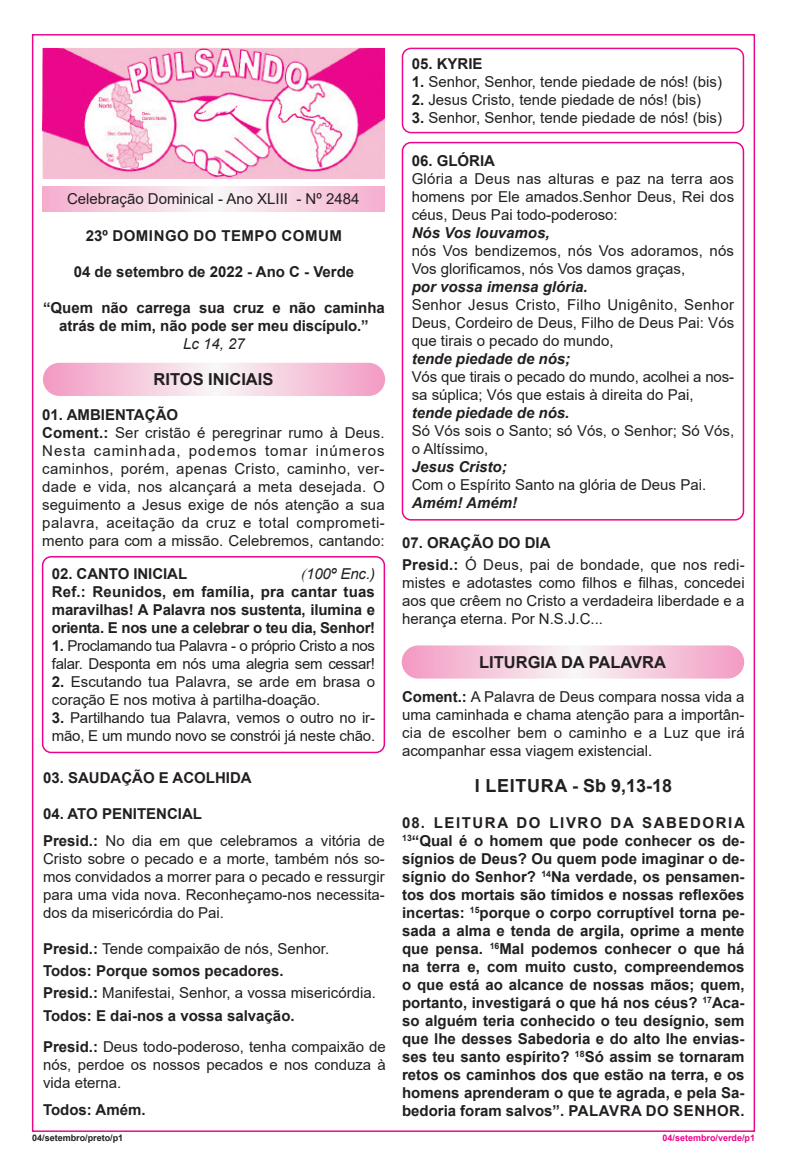
<style>
.page{position:relative;width:787px;height:1166px;background:#fff}
.page>*{position:absolute;margin:0;border:0;box-sizing:border-box;transform-origin:0 0}
.t1{font:700 18px "Arial";letter-spacing:.035em;color:#231f20}
.t2{font:700 16.5px "Arial";color:#231f20}
.t3{font:15px/18px "Arial";color:#231f20}
.t4{font:700 15px/18px "Arial";color:#231f20;text-align:justify}
.t5{font:italic 700 15px "Arial";color:#231f20}
.t6{font:15px/18px "Arial";letter-spacing:-.025em;color:#231f20}
.t7{font:700 15px "Arial";letter-spacing:.035em;color:#231f20}
.t8{font:italic 15px "Arial";color:#231f20}
.t9{font:700 9px "Arial";color:#231f20}
.t10{font:700 9px "Arial";color:#ed028c}
.s1{font-weight:700}
.s2{font-family:"Times New Roman";font-weight:400;font-style:italic}
.s3{font-weight:400;font-style:italic}
.s4{font-weight:400}
</style>
<div class="page">
<svg style="left:44px;top:363px;width:340px;height:32px;background:#f5c9dd"></svg>
<div style="left:43px;top:362px;width:342px;height:34px;border:2px solid #fff;border-radius:16px"></div>
<svg style="left:402px;top:646px;width:341px;height:31px;background:#f5c9dc"></svg>
<div style="left:402px;top:645px;width:342px;height:33px;border:2px solid #fff;border-radius:16px"></div>
<svg style="left:42px;top:186px;width:342px;height:25px;background:#f6d2e2"></svg>
<img style="left:42px;top:48px;width:342px;height:131px">
<div style="left:42px;top:556px;width:343px;height:197px;border:2px solid #ed028c;border-radius:9px"></div>
<div style="left:402px;top:48px;width:342px;height:85px;border:2px solid #eb098c;border-radius:9px"></div>
<div style="left:402px;top:142px;width:342px;height:378px;border:2px solid #ed028c;border-radius:9px"></div>
<p class="t4" style="left:412px;top:54px;width:72px">05. KYRIE</p>
<p class="t3" style="left:412px;top:72px;width:312px"><span class="s1">1.</span> Senhor, Senhor, tende piedade de nós! (bis)</p>
<p class="t3" style="left:412px;top:90px;width:291px"><span class="s1">2.</span> Jesus Cristo, tende piedade de nós! (bis)</p>
<p class="t3" style="left:412px;top:108px;width:312px"><span class="s1">3.</span> Senhor, Senhor, tende piedade de nós! (bis)</p>
<p class="t4" style="left:412px;top:151px;width:85px">06. GLÓRIA</p>
<p class="t3" style="left:412px;top:169px;width:324px;text-align:justify">Glória a Deus nas alturas e paz na terra aos homens por Ele amados.Senhor Deus, Rei dos céus, Deus Pai todo-poderoso:</p>
<p class="t5" style="left:412px;top:222px;width:139px">Nós Vos louvamos,</p>
<p class="t3" style="left:412px;top:241px;width:324px">nós Vos bendizemos, nós Vos adoramos, nós<br>Vos glorificamos, nós Vos damos graças,</p>
<p class="t5" style="left:412px;top:276px;width:177px">por vossa imensa glória.</p>
<p class="t3" style="left:412px;top:295px;width:324px;text-align:justify">Senhor Jesus Cristo, Filho Unigênito, Senhor Deus, Cordeiro de Deus, Filho de Deus Pai: Vós que tirais o pecado do mundo,</p>
<p class="t5" style="left:412px;top:348px;width:160px">tende piedade de nós;</p>
<p class="t3" style="left:412px;top:367px;width:324px">Vós que tirais o pecado do mundo, acolhei a nos&shy;sa súplica; Vós que estais à direita do Pai,</p>
<p class="t5" style="left:412px;top:402px;width:159px">tende piedade de nós.</p>
<p class="t3" style="left:412px;top:421px;width:324px">Só Vós sois o Santo; só Vós, o Senhor; Só Vós, o Altíssimo,</p>
<p class="t5" style="left:412px;top:456px;width:97px">Jesus Cristo;</p>
<p class="t3" style="left:412px;top:475px;width:296px">Com o Espírito Santo na glória de Deus Pai.</p>
<p class="t5" style="left:412px;top:492px;width:107px">Amém! Amém!</p>
<p class="t3" style="left:67px;top:190px;width:294px">Celebração Dominical - Ano XLIII - Nº 2484</p>
<p class="t7" style="left:86px;top:225px;width:258px">23º DOMINGO DO TEMPO COMUM</p>
<p class="t4" style="left:74px;top:262px;width:282px">04 de setembro de 2022 - Ano C - Verde</p>
<p class="t4" style="left:43px;top:298px;width:343px;text-align:center">“Quem não carrega sua cruz e não caminha atrás de mim, não pode ser meu discípulo.”</p>
<p class="t8" style="left:183px;top:334px;width:63px">Lc 14, 27</p>
<p class="t2" style="left:154px;top:368px;width:121px">RITOS INICIAIS</p>
<p class="t3" style="left:42px;top:405px;width:510px"><span class="s1">01. AMBIENTAÇÃO<br>Coment.:</span> Ser cristão é peregrinar rumo à Deus.<br>Nesta caminhada, podemos tomar inúmeros<br>caminhos, porém, apenas Cristo, caminho, ver-<br>dade e vida, nos alcançará a meta desejada. O<br>seguimento a Jesus exige de nós atenção a sua<br>palavra, aceitação da cruz e total comprometi-<br>mento para com a missão. Celebremos, cantando: <span class="s1">07. ORAÇÃO DO DIA</span></p>
<p class="t3" style="left:402px;top:555px;width:344px;text-align:justify"><span class="s1">Presid.:</span> Ó Deus, pai de bondade, que nos redi&shy;mistes e adotastes como filhos e filhas, concedei aos que crêem no Cristo a verdadeira liberdade e a herança eterna. Por N.S.J.C...</p>
<p class="t2" style="left:479px;top:650px;width:188px">LITURGIA DA PALAVRA</p>
<p class="t3" style="left:402px;top:687px;width:344px;text-align:justify"><span class="s1">Coment.:</span> A Palavra de Deus compara nossa vida a uma caminhada e chama atenção para a importân&shy;cia de escolher bem o caminho e a Luz que irá acompanhar essa viagem existencial.</p>
<p class="t1" style="left:475px;top:772px;width:199px">I LEITURA - Sb 9,13-18</p>
<p class="t4" style="left:402px;top:813px;width:344px">08. LEITURA DO LIVRO DA SABEDORIA <sup>13</sup>“Qual é o homem que pode conhecer os de&shy;sígnios de Deus? Ou quem pode imaginar o de&shy;sígnio do Senhor? <sup>14</sup>Na verdade, os pensamen&shy;tos dos mortais são tímidos e nossas reflexões incertas: <sup>15</sup>porque o corpo corruptível torna pe&shy;sada a alma e tenda de argila, oprime a mente que pensa. <sup>16</sup>Mal podemos conhecer o que há na terra e, com muito custo, compreendemos o que está ao alcance de nossas mãos; quem, portanto, investigará o que há nos céus? <sup>17</sup>Aca&shy;so alguém teria conhecido o teu desígnio, sem que lhe desses Sabedoria e do alto lhe envias&shy;ses teu santo espírito? <sup>18</sup>Só assim se tornaram retos os caminhos dos que estão na terra, e os homens aprenderam o que te agrada, e pela Sa&shy;bedoria foram salvos”. PALAVRA DO SENHOR.</p>
<p class="t9" style="left:32px;top:1131px;width:93px">04/setembro/preto/p1</p>
<p class="t10" style="left:662px;top:1131px;width:94px">04/setembro/verde/p1</p>
<p class="t4" style="left:52px;top:564px;width:325px;text-indent:249px"><span class="s2">(</span><span class="s3">100º Enc.)<br></span>Ref.: Reunidos, em família, pra cantar tuas maravilhas! A Palavra nos sustenta, ilumina e orienta. E nos une a celebrar o teu dia, Senhor!</p>
<p class="t6" style="left:52px;top:636px;width:325px"><span class="s1">1.</span> Proclamando tua Palavra - o próprio Cristo a nos falar. Desponta em nós uma alegria sem cessar!</p>
<p class="t3" style="left:52px;top:672px;width:325px"><span class="s1">2.</span> Escutando tua Palavra, se arde em brasa o coração E nos motiva à partilha-doação.</p>
<p class="t3" style="left:52px;top:708px;width:325px"><span class="s1">3.</span> Partilhando tua Palavra, vemos o outro no ir&shy;mão, E um mundo novo se constrói já neste chão.</p>
<p class="t4" style="left:52px;top:564px;width:137px">02. CANTO INICIAL</p>
<p class="t4" style="left:43px;top:768px;width:210px">03. SAUDAÇÃO E ACOLHIDA</p>
<p class="t3" style="left:43px;top:800px;width:343px;line-height:26.5px"><span class="s1">04. ATO PENITENCIAL<br>Presid.:</span> No dia em que celebramos a vitória de</p>
<p class="t3" style="left:43px;top:849px;width:343px;text-align:justify">Cristo sobre o pecado e a morte, também nós so&shy;mos convidados a morrer para o pecado e ressurgir para uma vida nova. Reconheçamo-nos necessita&shy;dos da misericórdia do Pai.</p>
<p class="t4" style="left:43px;top:937px;width:334px;line-height:22.2px;text-align:left">Presid.: <span class="s4">Tende compaixão de nós, Senhor.<br></span>Todos: Porque somos pecadores.<br>Presid.: <span class="s4">Manifestai, Senhor, a vossa misericórdia.<br></span>Todos: E dai-nos a vossa salvação.</p>
<p class="t3" style="left:43px;top:1037px;width:344px;text-align:justify"><span class="s1">Presid.:</span> Deus todo-poderoso, tenha compaixão de nós, perdoe os nossos pecados e nos conduza à vida eterna.</p>
<p class="t4" style="left:43px;top:1100px;width:104px">Todos: Amém.</p>
</div>
